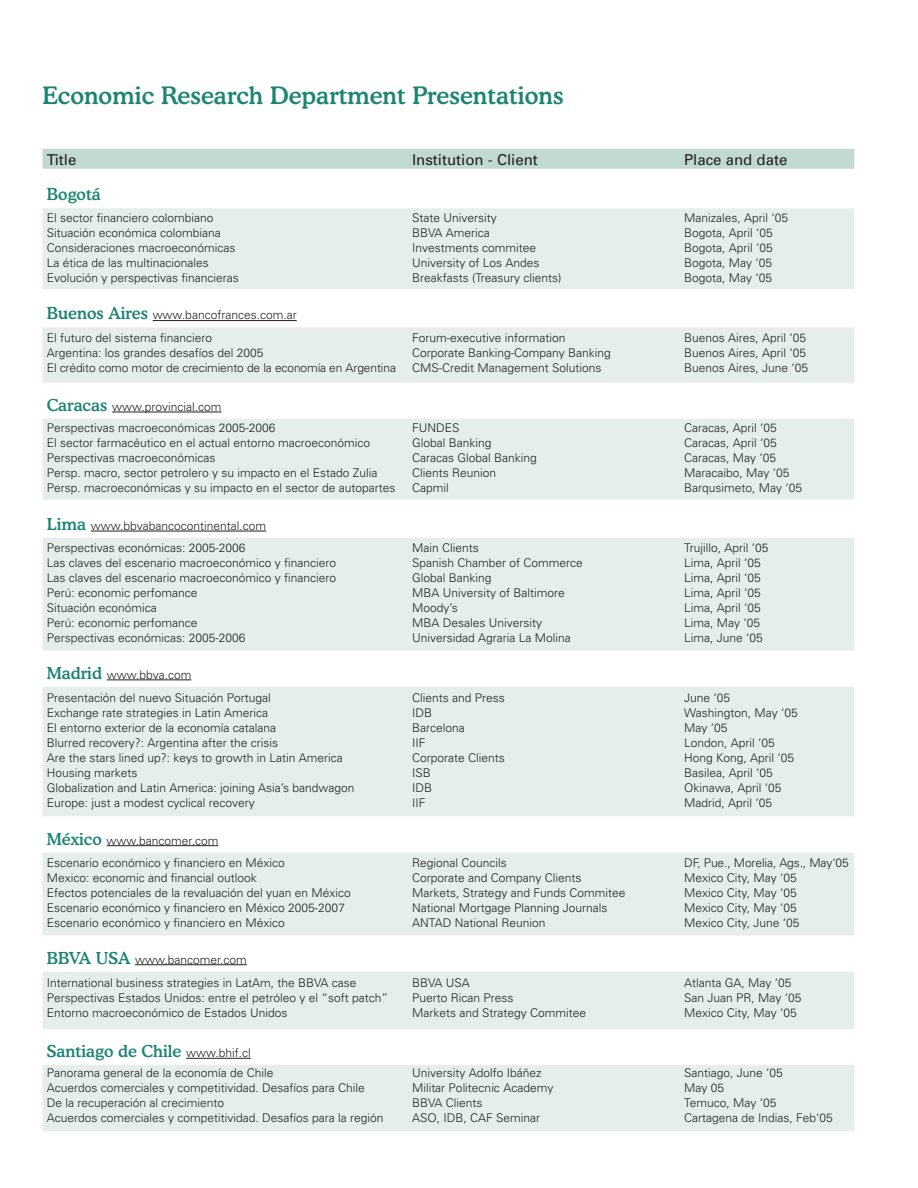
<style>
.page{position:relative;width:918px;height:1188px;background:#fff}
.page>*{position:absolute;margin:0;border:0;box-sizing:border-box;transform-origin:0 0}
.t1{font:500 24px "Cooper BT";color:#1b8474}
.t2{font:500 16.5px "Cooper BT";color:#1b8474}
.t3{font:15px "Univers";color:#20231e}
.t4{font:300 12px/15px "Univers";color:#20231e}
.s1{font-family:"Cooper BT";font-weight:500;font-size:16.5px;color:#1b8474}
.s2{font-family:"Univers";font-weight:300;font-size:12px;color:#20231e}
</style>
<div class="page">
<div style="left:43px;top:150px;width:811px;height:18px;background:#c2d9d2"></div>
<div style="left:43px;top:149px;width:811px;height:20px;border:2px solid #c2d9d2"></div>
<div style="left:43px;top:1066px;width:810px;height:64px;background:#e5eeea"></div>
<div style="left:43px;top:1065px;width:811px;height:66px;border:2px solid #e5eeea"></div>
<div style="left:43px;top:972px;width:810px;height:56px;background:#e5eeea"></div>
<div style="left:43px;top:972px;width:811px;height:57px;border:2px solid #e5eeea"></div>
<div style="left:43px;top:539px;width:810px;height:111px;background:#e5eeea"></div>
<div style="left:43px;top:538px;width:811px;height:113px;border:2px solid #e5eeea"></div>
<div style="left:43px;top:853px;width:810px;height:82px;background:#e5eeea"></div>
<div style="left:43px;top:687px;width:810px;height:129px;background:#e5eeea"></div>
<div style="left:43px;top:420px;width:810px;height:79px;background:#e5eeea"></div>
<div style="left:43px;top:419px;width:811px;height:81px;border:2px solid #e5eeea"></div>
<div style="left:43px;top:328px;width:810px;height:54px;background:#e5eeea"></div>
<div style="left:43px;top:327px;width:811px;height:56px;border:2px solid #e5eeea"></div>
<div style="left:43px;top:209px;width:810px;height:79px;background:#e5eeea"></div>
<div style="left:43px;top:208px;width:811px;height:81px;border:2px solid #e5eeea"></div>
<hr style="left:186px;top:1058px;width:65px;height:1px;background:#20231e">
<hr style="left:107px;top:680px;width:84px;height:1px;background:#20231e">
<hr style="left:107px;top:845px;width:111px;height:1px;background:#20231e">
<hr style="left:91px;top:531px;width:175px;height:1px;background:#20231e">
<hr style="left:112px;top:412px;width:110px;height:1px;background:#20231e">
<hr style="left:153px;top:320px;width:144px;height:1px;background:#20231e">
<hr style="left:135px;top:964px;width:112px;height:1px;background:#20231e">
<h1 class="t1" style="left:43px;top:87px;width:523px">Economic Research Department Presentations</h1>
<p class="t3" style="left:47px;top:154px;width:31px">Title</p>
<p class="t3" style="left:412px;top:154px;width:127px">Institution - Client</p>
<p class="t3" style="left:684px;top:154px;width:105px">Place and date</p>
<h2 class="t2" style="left:47px;top:189px;width:56px">Bogotá</h2>
<p class="t4" style="left:47px;top:212px;width:194px">El sector financiero colombiano Situación económica colombiana Consideraciones macroeconómicas La ética de las multinacionales Evolución y perspectivas financieras</p>
<p class="t4" style="left:47px;top:309px;width:251px"><span class="s1">Buenos Aires</span> www.bancofrances.com.ar</p>
<p class="t4" style="left:47px;top:332px;width:351px">El futuro del sistema financiero<br>Argentina: los grandes desafíos del 2005<br>El crédito como motor de crecimiento de la economía en Argentina</p>
<p class="t4" style="left:47px;top:400px;width:176px"><span class="s1">Caracas</span> www.provincial.com</p>
<p class="t4" style="left:47px;top:422px;width:350px">Perspectivas macroeconómicas 2005-2006<br>El sector farmacéutico en el actual entorno macroeconómico Perspectivas macroeconómicas<br>Persp. macro, sector petrolero y su impacto en el Estado Zulia Persp. macroeconómicas y su impacto en el sector de autopartes</p>
<p class="t4" style="left:47px;top:519px;width:221px"><span class="s1">Lima</span> www.bbvabancocontinental.com</p>
<p class="t4" style="left:47px;top:542px;width:291px">Perspectivas económicas: 2005-2006<br>Las claves del escenario macroeconómico y financiero Las claves del escenario macroeconómico y financiero Perú: economic perfomance<br>Situación económica<br>Perú: economic perfomance<br>Perspectivas económicas: 2005-2006</p>
<p class="t4" style="left:47px;top:668px;width:146px"><span class="s1">Madrid</span> www.bbva.com</p>
<p class="t4" style="left:47px;top:692px;width:309px">Presentación del nuevo Situación Portugal<br>Exchange rate strategies in Latin America<br>El entorno exterior de la economía catalana<br>Blurred recovery?: Argentina after the crisis<br>Are the stars lined up?: keys to growth in Latin America Housing markets<br>Globalization and Latin America: joining Asia’s bandwagon Europe: just a modest cyclical recovery</p>
<p class="t4" style="left:47px;top:834px;width:173px"><span class="s1">México</span> www.bancomer.com</p>
<p class="t4" style="left:47px;top:857px;width:306px">Escenario económico y financiero en México<br>Mexico: economic and financial outlook<br>Efectos potenciales de la revaluación del yuan en México Escenario económico y financiero en México 2005-2007<br>Escenario económico y financiero en México</p>
<p class="t4" style="left:47px;top:953px;width:202px"><span class="s1">BBVA USA</span> www.bancomer.com</p>
<p class="t4" style="left:47px;top:977px;width:343px">International business strategies in LatAm, the BBVA case<br>Perspectivas Estados Unidos: entre el petróleo y el “soft patch”<br>Entorno macroeconómico de Estados Unidos</p>
<h2 class="t2" style="left:47px;top:1045px;width:206px">Santiago de Chile <span class="s2">www.bhif.cl</span></h2>
<p class="t4" style="left:47px;top:1067px;width:338px">Panorama general de la economía de Chile<br>Acuerdos comerciales y competitividad. Desafíos para Chile<br>De la recuperación al crecimiento<br>Acuerdos comerciales y competitividad. Desafíos para la región</p>
<p class="t4" style="left:412px;top:212px;width:151px">State University<br>BBVA America<br>Investments commitee<br>University of Los Andes<br>Breakfasts (Treasury clients)</p>
<p class="t4" style="left:412px;top:332px;width:200px">Forum-executive information<br>Corporate Banking-Company Banking<br>CMS-Credit Management Solutions</p>
<p class="t4" style="left:412px;top:422px;width:126px">FUNDES<br>Global Banking<br>Caracas Global Banking<br>Clients Reunion<br>Capmil</p>
<p class="t4" style="left:412px;top:542px;width:172px">Main Clients<br>Spanish Chamber of Commerce<br>Global Banking<br>MBA University of Baltimore<br>Moody’s<br>MBA Desales University<br>Universidad Agraria La Molina</p>
<p class="t4" style="left:412px;top:692px;width:94px">Clients and Press<br>IDB<br>Barcelona<br>IIF<br>Corporate Clients<br>ISB<br>IDB<br>IIF</p>
<p class="t4" style="left:412px;top:857px;width:215px">Regional Councils<br>Corporate and Company Clients<br>Markets, Strategy and Funds Commitee<br>National Mortgage Planning Journals<br>ANTAD National Reunion</p>
<p class="t4" style="left:412px;top:977px;width:176px">BBVA USA<br>Puerto Rican Press<br>Markets and Strategy Commitee</p>
<p class="t4" style="left:412px;top:1067px;width:143px">University Adolfo Ibáñez<br>Militar Politecnic Academy<br>BBVA Clients<br>ASO, IDB, CAF Seminar</p>
<p class="t4" style="left:684px;top:212px;width:106px">Manizales, April ‘05<br>Bogota, April ‘05<br>Bogota, April ‘05<br>Bogota, May ‘05<br>Bogota, May ‘05</p>
<p class="t4" style="left:684px;top:332px;width:126px">Buenos Aires, April ‘05<br>Buenos Aires, April ‘05<br>Buenos Aires, June ‘05</p>
<p class="t4" style="left:684px;top:422px;width:120px">Caracas, April ‘05<br>Caracas, April ‘05<br>Caracas, May ‘05<br>Maracaibo, May ‘05<br>Barqusimeto, May ‘05</p>
<p class="t4" style="left:684px;top:542px;width:86px">Trujillo, April ‘05<br>Lima, April ‘05<br>Lima, April ‘05<br>Lima, April ‘05<br>Lima, April ‘05<br>Lima, May ‘05<br>Lima, June ‘05</p>
<p class="t4" style="left:684px;top:692px;width:115px">June ‘05<br>Washington, May ‘05<br>May ‘05<br>London, April ‘05<br>Hong Kong, April ‘05<br>Basilea, April ‘05<br>Okinawa, April ‘05<br>Madrid, April ‘05</p>
<p class="t4" style="left:684px;top:857px;width:166px">DF, Pue., Morelia, Ags., May‘05<br>Mexico City, May ‘05<br>Mexico City, May ‘05<br>Mexico City, May ‘05<br>Mexico City, June ‘05</p>
<p class="t4" style="left:684px;top:977px;width:119px">Atlanta GA, May ‘05<br>San Juan PR, May ‘05<br>Mexico City, May ‘05</p>
<p class="t4" style="left:684px;top:1067px;width:150px">Santiago, June ‘05<br>May 05<br>Temuco, May ‘05<br>Cartagena de Indias, Feb‘05</p>
</div>
